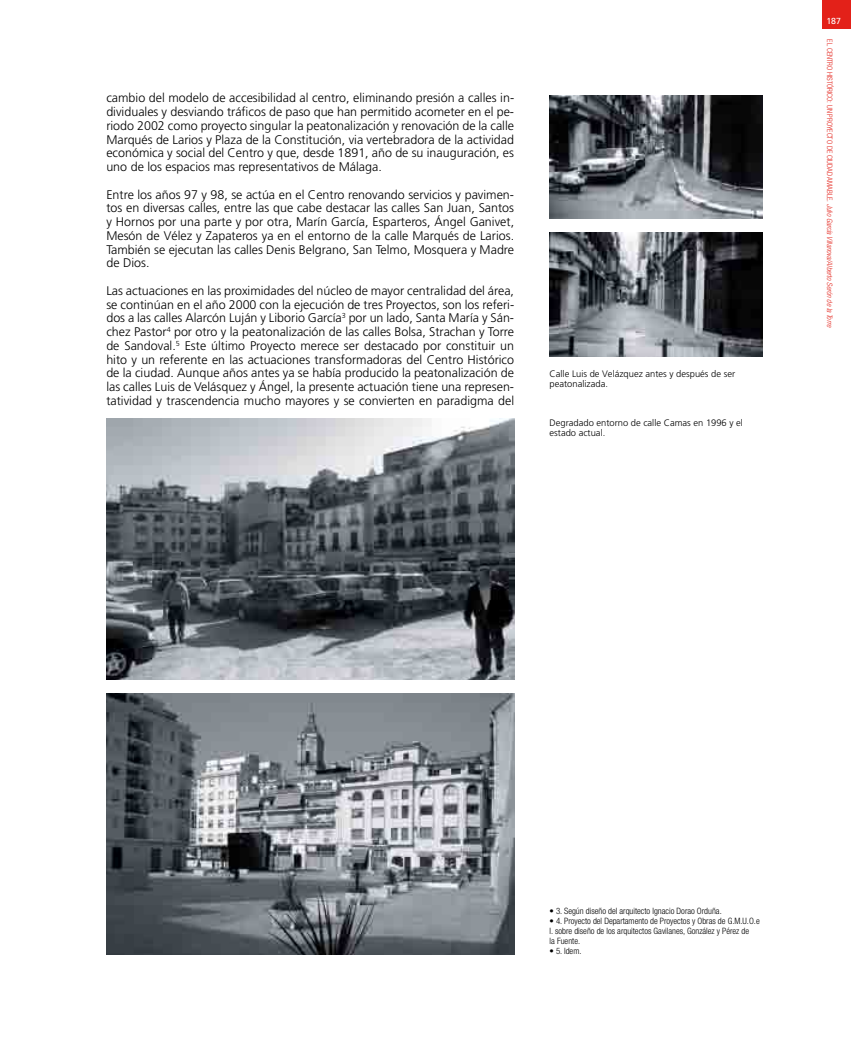
<style>
.page{position:relative;width:851px;height:1063px;background:#fff}
.page>*{position:absolute;margin:0;border:0;box-sizing:border-box;transform-origin:0 0}
.t1{font:300 12.5px/13.8px "Frutiger";color:#000;text-align:justify}
.t2{font:300 9.38px/10px "Frutiger";color:#000}
.t3{font:300 condensed 8.75px/10px "Helvetica Neue";color:#000}
.t4{font:8.75px "Frutiger";color:#fff}
.t5{font:300 condensed 7.5px "Helvetica Neue";color:#e32119}
.s1{font-style:italic}
</style>
<div class="page">
<div style="left:822px;top:0;width:28px;height:28px;background:#e32119"></div>
<img style="left:549px;top:95px;width:213px;height:124px">
<img style="left:549px;top:233px;width:213px;height:123px">
<img style="left:106px;top:419px;width:408px;height:261px">
<img style="left:106px;top:694px;width:408px;height:261px">
<p class="t1" style="left:106px;top:91px;width:409px">cambio del modelo de accesibilidad al centro, eliminando presión a calles in&shy;dividuales y desviando tráficos de paso que han permitido acometer en el pe&shy;riodo 2002 como proyecto singular la peatonalización y renovación de la calle Marqués de Larios y Plaza de la Constitución, via vertebradora de la actividad económica y social del Centro y que, desde 1891, año de su inauguración, es uno de los espacios mas representativos de Málaga.</p>
<p class="t1" style="left:106px;top:187px;width:409px">Entre los años 97 y 98, se actúa en el Centro renovando servicios y pavimen&shy;tos en diversas calles, entre las que cabe destacar las calles San Juan, Santos y Hornos por una parte y por otra, Marín García, Esparteros, Ángel Ganivet, Mesón de Vélez y Zapateros ya en el entorno de la calle Marqués de Larios.<br>También se ejecutan las calles Denis Belgrano, San Telmo, Mosquera y Madre de Dios.</p>
<p class="t1" style="left:106px;top:284px;width:409px">Las actuaciones en las proximidades del núcleo de mayor centralidad del área, se continúan en el año 2000 con la ejecución de tres Proyectos, son los referi&shy;dos a las calles Alarcón Luján y Liborio García<sup>3</sup> por un lado, Santa María y Sán&shy;chez Pastor<sup>4</sup> por otro y la peatonalización de las calles Bolsa, Strachan y Torre de Sandoval.<sup>5</sup> Este último Proyecto merece ser destacado por constituir un hito y un referente en las actuaciones transformadoras del Centro Histórico de la ciudad. Aunque años antes ya se había producido la peatonalización de las calles Luis de Velásquez y Ángel, la presente actuación tiene una represen&shy;tatividad y trascendencia mucho mayores y se convierten en paradigma del</p>
<p class="t2" style="left:549px;top:369px;width:187px">Calle Luis de Velázquez antes y después de ser peatonalizada.</p>
<p class="t2" style="left:549px;top:418px;width:195px">Degradado entorno de calle Camas en 1996 y el estado actual.</p>
<p class="t4" style="left:826px;top:16px;width:16px">187</p>
<p class="t5" style="left:834px;top:39px;width:290px;rotate:90deg">EL CENTRO HISTÓRICO: UN PROYECTO DE CIUDAD AMABLE. <span class="s1">Julio García Villanova/Alberto Serón de la Torre</span></p>
<p class="t3" style="left:549px;top:906px;width:174px">• 3. Según diseño del arquitecto Ignacio Dorao Orduña.</p>
<p class="t3" style="left:549px;top:916px;width:212px">• 4. Proyecto del Departamento de Proyectos y Obras de G.M.U.O.e<br>I. sobre diseño de los arquitectos Gavilanes, González y Pérez de<br>la Fuente.</p>
<p class="t3" style="left:549px;top:946px;width:33px">• 5. Idem.</p>
</div>
